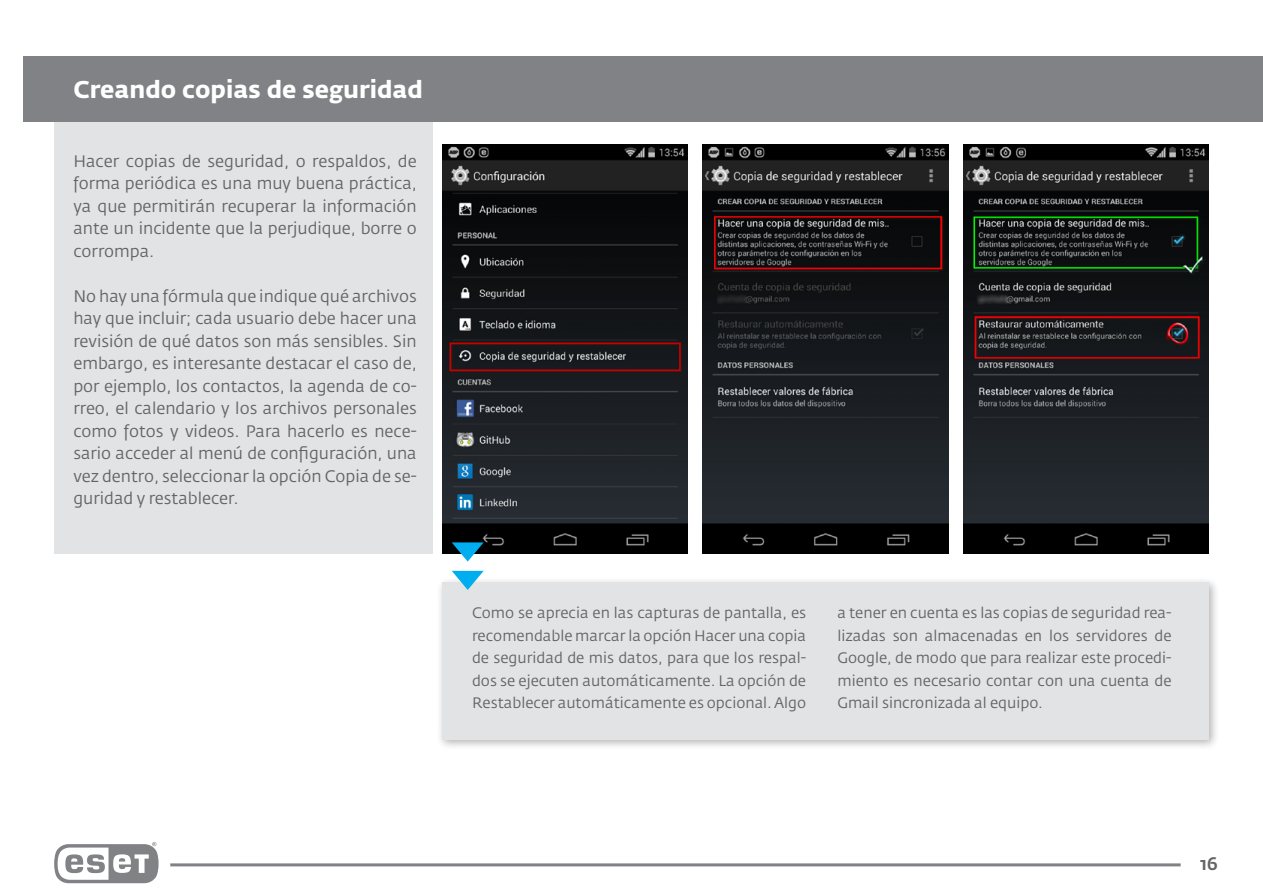
<style>
.page{position:relative;width:1263px;height:893px;background:#fff}
.page>*{position:absolute;margin:0;border:0;box-sizing:border-box;transform-origin:0 0}
.t1{font:700 24px "Fedra Sans Alt Pro";color:#fff}
.t2{font:500 18px "Fedra Sans Std";color:#636466}
.t3{font:16.5px/22.5px "Fedra Sans Std";color:#636466;text-align:justify}
.t4{font:15px/22.5px "Fedra Sans Std";color:#636466;text-align:justify}
</style>
<div class="page">
<img style="left:442px;top:144px;width:246px;height:410px">
<img style="left:702px;top:144px;width:246px;height:410px">
<img style="left:963px;top:144px;width:246px;height:410px">
<hr style="left:170px;top:863px;width:1011px;height:3px;background:#808285">
<svg style="left:54px;top:842px;width:105px;height:41px"></svg>
<div style="left:54px;top:99px;width:379px;height:455px;background:#e2e3e4"></div>
<div style="left:435px;top:576px;width:784px;height:175px;background:#000;opacity:.3"></div>
<div style="left:442px;top:583px;width:767px;height:157px;background:#e2e3e4"></div>
<svg style="left:452px;top:542px;width:32px;height:20px"></svg>
<svg style="left:452px;top:571px;width:32px;height:19px"></svg>
<div style="left:23px;top:56px;width:1240px;height:66px;background:#808285"></div>
<h1 class="t1" style="left:73px;top:74px;width:351px">Creando copias de seguridad</h1>
<p class="t3" style="left:73px;top:149px;width:345px">Hacer copias de seguridad, o respaldos, de forma periódica es una muy buena práctica, ya que permitirán recuperar la información ante un incidente que la perjudique, borre o corrompa.</p>
<p class="t3" style="left:73px;top:284px;width:345px">No hay una fórmula que indique qué archivos hay que incluir; cada usuario debe hacer una revisión de qué datos son más sensibles. Sin embargo, es interesante destacar el caso de, por ejemplo, los contactos, la agenda de co&shy;rreo, el calendario y los archivos personales como fotos y videos. Para hacerlo es nece&shy;sario acceder al menú de configuración, una vez dentro, seleccionar la opción Copia de se&shy;guridad y restablecer.</p>
<p class="t4" style="left:472px;top:602px;width:336px">Como se aprecia en las capturas de pantalla, es recomendable marcar la opción Hacer una copia de seguridad de mis datos, para que los respal&shy;dos se ejecuten automáticamente. La opción de Restablecer automáticamente es opcional. Algo</p>
<p class="t4" style="left:837px;top:602px;width:336px">a tener en cuenta es las copias de seguridad rea&shy;lizadas son almacenadas en los servidores de Google, de modo que para realizar este procedi&shy;miento es necesario contar con una cuenta de Gmail sincronizada al equipo.</p>
<p class="t2" style="left:1200px;top:853px;width:19px">16</p>
</div>
